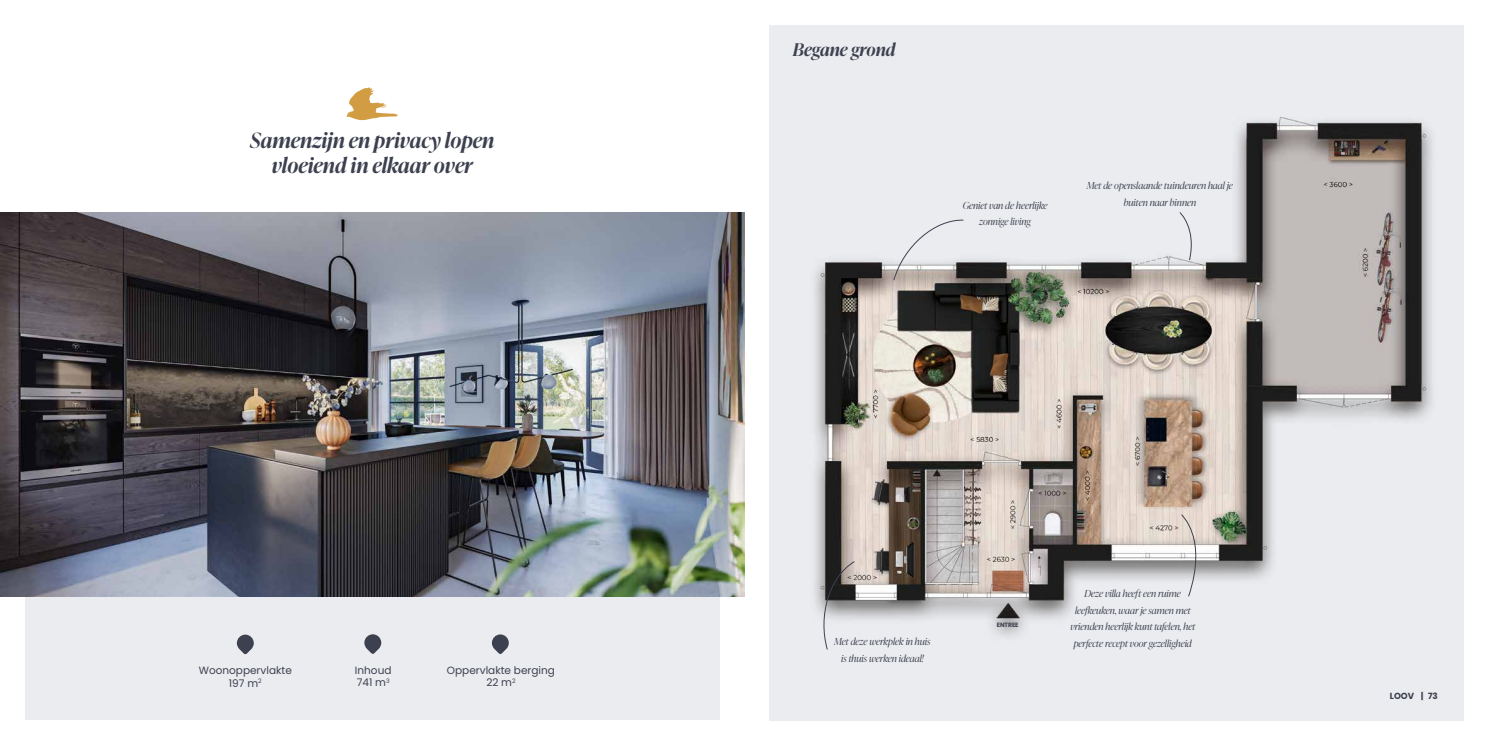
<style>
.page{position:relative;width:1489px;height:745px;background:#fff}
.page>*{position:absolute;margin:0;border:0;box-sizing:border-box;transform-origin:0 0}
.t1{font:italic 600 21px/25.2px "Ivy Presto Display";color:#3d404f;text-align:center}
.t2{font:italic 600 17.5px "Ivy Presto Display";color:#3d404f}
.t3{font:10.5px/12.6px "Poppins";color:#3d404f;text-align:center}
.t4{font:italic 300 9.62px/16.6px "Ivy Presto Display";color:#3d404f;text-align:center}
.t5{font:700 8.75px "Poppins";color:#3d404f}
.t6{font:700 6.12px "Poppins";color:#3d404f}
</style>
<div class="page">
<div style="left:769px;top:25px;width:694px;height:694px;background:#eaecef"></div>
<img style="left:815px;top:117px;width:617px;height:519px">
<svg style="left:1178px;top:211px;width:18px;height:50px"></svg>
<svg style="left:1180px;top:513px;width:28px;height:84px"></svg>
<svg style="left:892px;top:219px;width:72px;height:62px"></svg>
<svg style="left:817px;top:560px;width:38px;height:90px"></svg>
<div style="left:25px;top:465px;width:694px;height:254px;background:#eaecef"></div>
<img style="left:0;top:212px;width:744px;height:384px">
<svg style="left:237px;top:634px;width:17px;height:20px"></svg>
<svg style="left:492px;top:634px;width:17px;height:19px"></svg>
<svg style="left:364px;top:634px;width:17px;height:19px"></svg>
<svg style="left:347px;top:87px;width:51px;height:33px"></svg>
<h1 class="t1" style="left:250px;top:127px;width:245px">Samenzijn en privacy lopen vloeiend in elkaar over</h1>
<p class="t3" style="left:199px;top:663px;width:95px">Woonoppervlakte<br>197 m<sup>2</sup></p>
<p class="t3" style="left:355px;top:663px;width:38px;text-align:left">Inhoud<br>741 m<sup>3</sup></p>
<p class="t3" style="left:447px;top:663px;width:110px">Oppervlakte berging<br>22 m<sup>2</sup></p>
<h2 class="t2" style="left:792px;top:37px;width:104px">Begane grond</h2>
<p class="t4" style="left:962px;top:196px;width:86px">Geniet van de heerlijke zonnige living</p>
<p class="t4" style="left:1086px;top:177px;width:147px">Met de openslaande tuindeuren haal je buiten naar binnen</p>
<p class="t4" style="left:834px;top:632px;width:98px">Met deze werkplek in huis is thuis werken ideaal!</p>
<p class="t6" style="left:996px;top:620px;width:23px">ENTREE</p>
<p class="t4" style="left:1070px;top:584px;width:126px">Deze villa heeft een ruime leefkeuken, waar je samen met vrienden heerlijk kunt tafelen, het perfecte recept voor gezelligheid</p>
<p class="t5" style="left:1389px;top:690px;width:50px">LOOV | 73</p>
</div>
